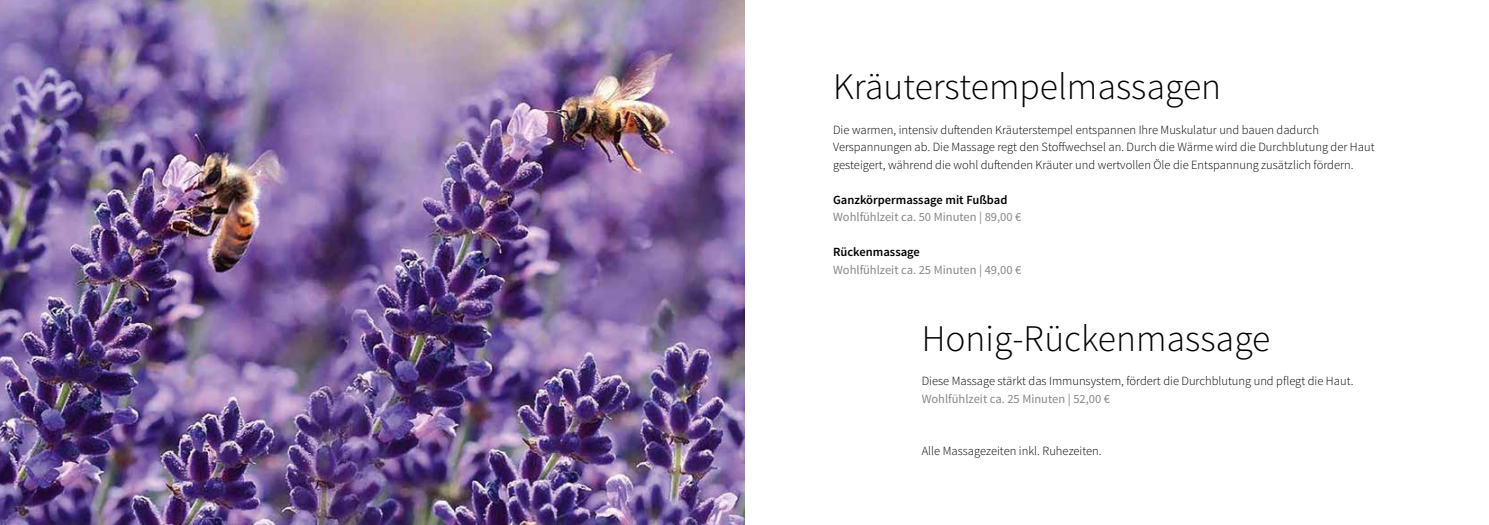
<style>
.page{position:relative;width:1489px;height:525px;background:#fff}
.page>*{position:absolute;margin:0;border:0;box-sizing:border-box;transform-origin:0 0}
.t1{font:300 37.5px "Source Sans Pro";color:#000}
.t2{font:300 12.5px/17.5px "Source Sans Pro";color:#000}
.t3{font:12.5px "Source Sans Pro";color:#878786}
.t4{font:600 12.5px "Source Sans Pro";color:#000}
</style>
<div class="page">
<img style="left:0;top:0;width:744px;height:524px">
<h1 class="t1" style="left:833px;top:64px;width:389px">Kräuterstempelmassagen</h1>
<p class="t2" style="left:833px;top:121px;width:543px">Die warmen, intensiv duftenden Kräuterstempel entspannen Ihre Muskulatur und bauen dadurch<br>Verspannungen ab. Die Massage regt den Stoffwechsel an. Durch die Wärme wird die Durchblutung der Haut gesteigert, während die wohl duftenden Kräuter und wertvollen Öle die Entspannung zusätzlich fördern.</p>
<p class="t4" style="left:833px;top:191px;width:176px">Ganzkörpermassage mit Fußbad</p>
<p class="t3" style="left:833px;top:209px;width:190px">Wohlfühlzeit ca. 50 Minuten | 89,00 €</p>
<p class="t4" style="left:833px;top:244px;width:88px">Rückenmassage</p>
<p class="t3" style="left:833px;top:261px;width:190px">Wohlfühlzeit ca. 25 Minuten | 49,00 €</p>
<h1 class="t1" style="left:921px;top:315px;width:350px">Honig-Rückenmassage</h1>
<p class="t2" style="left:921px;top:372px;width:433px">Diese Massage stärkt das Immunsystem, fördert die Durchblutung und pflegt die Haut.</p>
<p class="t3" style="left:921px;top:391px;width:190px">Wohlfühlzeit ca. 25 Minuten | 52,00 €</p>
<p class="t2" style="left:921px;top:442px;width:181px">Alle Massagezeiten inkl. Ruhezeiten.</p>
</div>
